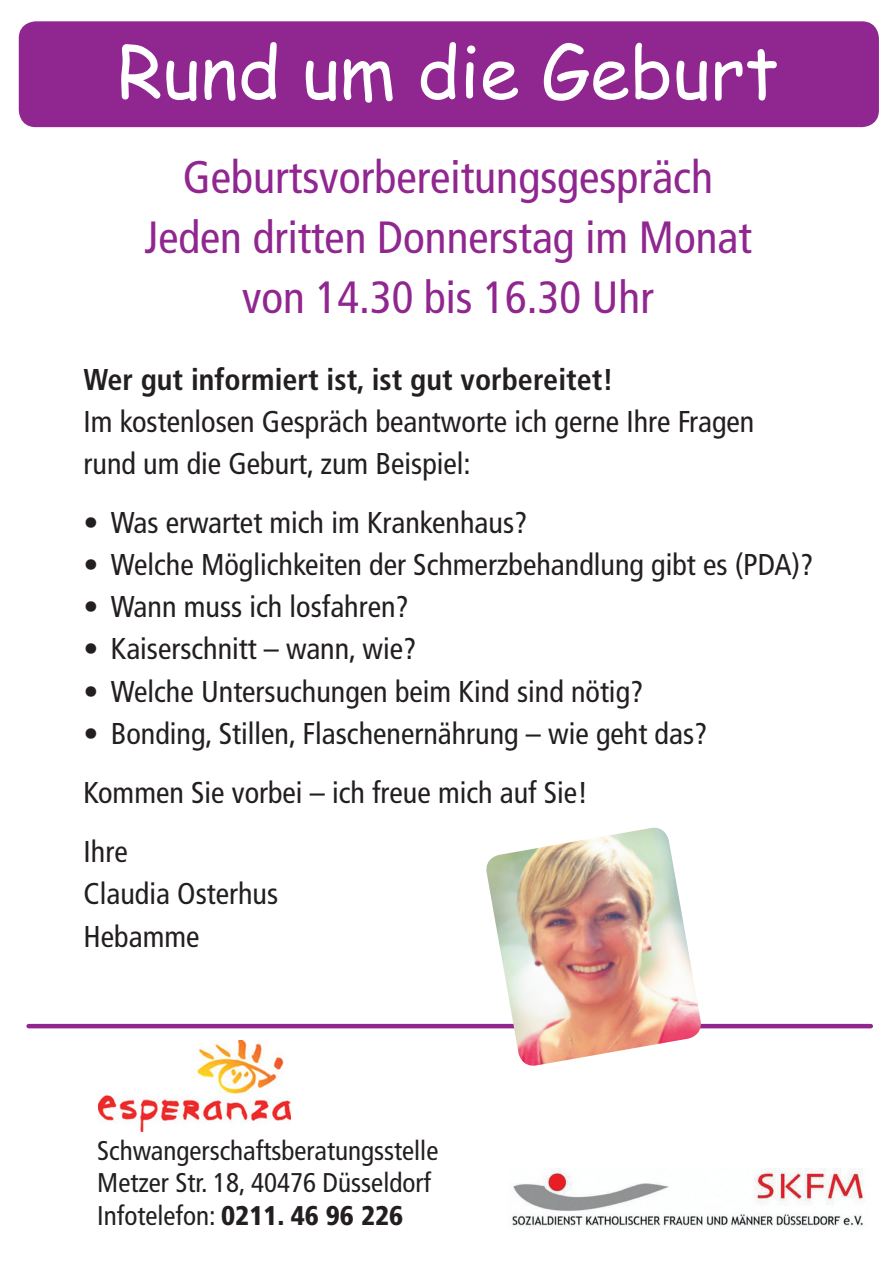
<style>
.page{position:relative;width:893px;height:1263px;background:#fff}
.page>*{position:absolute;margin:0;border:0;box-sizing:border-box;transform-origin:0 0}
.t1{font:72.3px "Comic Sans MS";color:#fff}
.t2{font:condensed 45.75px "Frutiger";color:#90268f}
.t3{font:condensed 45.15px/60.2px "Frutiger";color:#90268f;text-align:center}
.t4{font:condensed 30.15px/42.2px "Frutiger";color:#231f20}
.t5{font:700 condensed 30.15px "Frutiger";color:#231f20}
.t6{font:condensed 27.15px/32.5px "Frutiger";color:#231f20}
.s1{font-weight:900}
</style>
<div class="page">
<div style="left:19px;top:21px;width:860px;height:106px;background:#90268f;border-radius:17px"></div>
<img style="left:99px;top:1040px;width:191px;height:91px">
<hr style="left:29px;top:1024px;width:842px;height:4px;background:#90268f">
<img style="left:484px;top:828px;width:219px;height:238px">
<img style="left:512px;top:1169px;width:352px;height:58px">
<h1 class="t1" style="left:117px;top:19px;width:663px">Rund um die Geburt</h1>
<h2 class="t2" style="left:183px;top:150px;width:532px">Geburtsvorbereitungsgespräch</h2>
<h3 class="t3" style="left:144px;top:207px;width:609px">Jeden dritten Donnerstag im Monat von 14.30 bis 16.30 Uhr</h3>
<p class="t5" style="left:84px;top:361px;width:531px">Wer gut informiert ist, ist gut vorbereitet!</p>
<p class="t4" style="left:84px;top:400px;width:672px">Im kostenlosen Gespräch beantworte ich gerne Ihre Fragen rund um die Geburt, zum Beispiel:</p>
<p class="t4" style="left:84px;top:502px;width:445px">• Was erwartet mich im Krankenhaus?</p>
<p class="t4" style="left:84px;top:544px;width:731px">• Welche Möglichkeiten der Schmerzbehandlung gibt es (PDA)?</p>
<p class="t4" style="left:84px;top:586px;width:327px">• Wann muss ich losfahren?</p>
<p class="t4" style="left:84px;top:628px;width:335px">• Kaiserschnitt – wann, wie?</p>
<p class="t4" style="left:84px;top:670px;width:561px">• Welche Untersuchungen beim Kind sind nötig?</p>
<p class="t4" style="left:84px;top:704px;width:625px;line-height:59.2px">• Bonding, Stillen, Flaschenernährung – wie geht das?<br>Kommen Sie vorbei – ich freue mich auf Sie!<br>Ihre</p>
<p class="t4" style="left:84px;top:873px;width:196px">Claudia Osterhus<br>Hebamme</p>
<p class="t6" style="left:97px;top:1134px;width:343px">Schwangerschaftsberatungsstelle<br>Metzer Str. 18, 40476 Düsseldorf<br>Infotelefon: <span class="s1">0211. 46 96 226</span></p>
</div>
